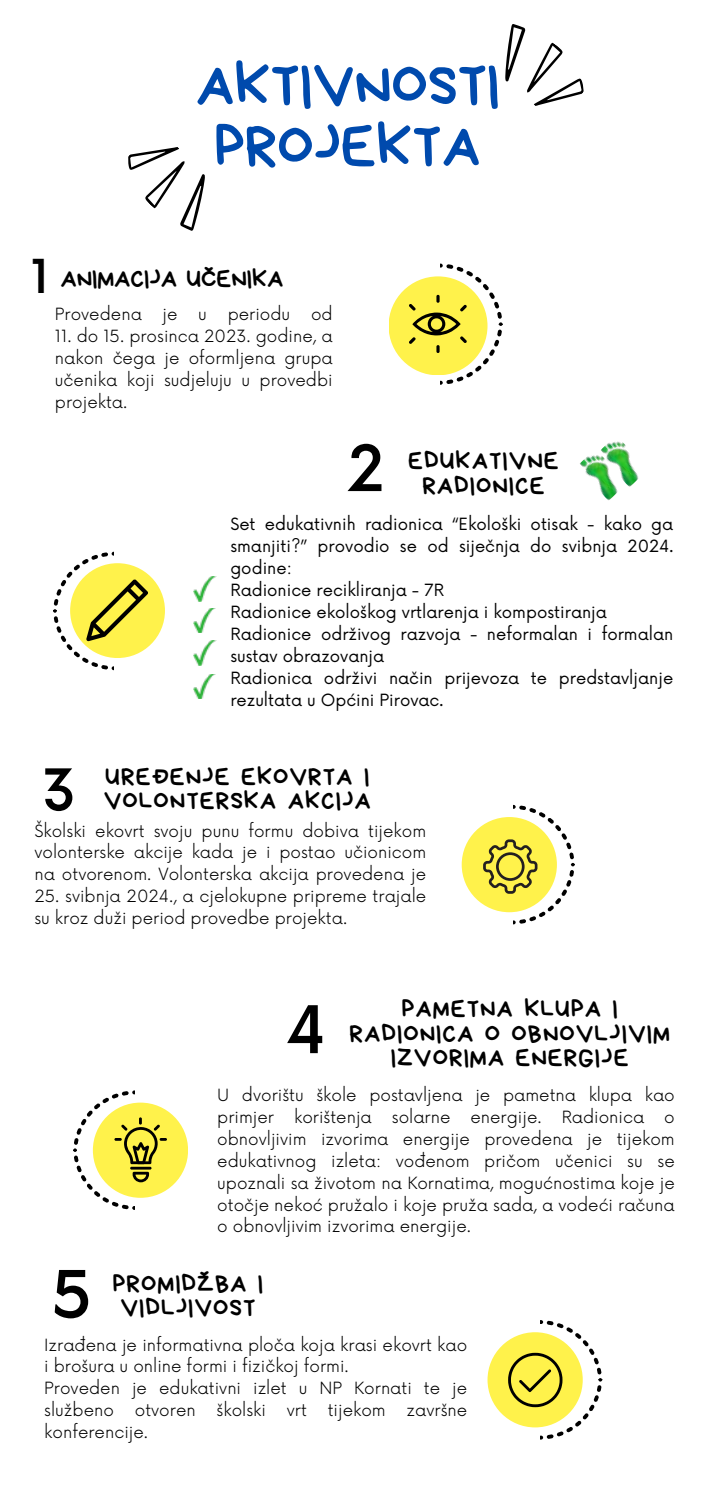
<style>
.page{position:relative;width:709px;height:1489px;background:#fff}
.page>*{position:absolute;margin:0;border:0;box-sizing:border-box;transform-origin:0 0}
.t1{font:500 64px "Now";color:#000}
.t2{font:500 62.25px "Now";color:#000}
.t3{font:59.5px/61px "Bryndan Write";color:#004aad;text-align:center}
.t4{font:500 56.25px "Now";color:#000}
.t5{font:25px/24.5px "Bryndan Write";letter-spacing:.04em;color:#000;text-align:center}
.t6{font:25px "Bryndan Write";color:#000}
.t7{font:300 16.5px/22px "Now";color:#000;text-align:justify}
.t8{font:16.5px/22px "Now";color:#000}
.s1{font-family:"Now";font-weight:500;font-size:45.5px}
</style>
<div class="page">
<div style="left:388px;top:276px;width:99px;height:99px;background:#fff24b;border-radius:50%"></div>
<div style="left:93px;top:1102px;width:95px;height:96px;background:#fff24b;border-radius:50%"></div>
<div style="left:462px;top:817px;width:95px;height:95px;background:#fff24b;border-radius:50%"></div>
<div style="left:487px;top:1332px;width:96px;height:95px;background:#fff24b;border-radius:50%"></div>
<svg style="left:409px;top:264px;width:94px;height:121px"></svg>
<svg style="left:73px;top:1090px;width:94px;height:120px"></svg>
<svg style="left:483px;top:805px;width:92px;height:119px"></svg>
<svg style="left:508px;top:1320px;width:94px;height:119px"></svg>
<div style="left:70px;top:563px;width:95px;height:95px;background:#fff24b;border-radius:50%"></div>
<svg style="left:53px;top:552px;width:95px;height:118px"></svg>
<svg style="left:505px;top:24px;width:79px;height:82px"></svg>
<svg style="left:128px;top:147px;width:77px;height:84px"></svg>
<img style="left:194px;top:577px;width:22px;height:24px">
<img style="left:602px;top:441px;width:37px;height:46px">
<img style="left:580px;top:449px;width:47px;height:52px">
<img style="left:194px;top:608px;width:22px;height:24px">
<img style="left:194px;top:641px;width:22px;height:24px">
<img style="left:194px;top:674px;width:22px;height:24px">
<h3 class="t3" style="left:196px;top:54px;width:305px">AKTIVNOSTI<br>PROJEKTA</h3>
<h3 class="t6" style="left:31px;top:266px;width:254px"><span class="s1">1</span> ANIMACIJA UČENIKA</h3>
<p class="t7" style="left:55px;top:304px;width:88px">Provedena</p>
<p class="t7" style="left:163px;top:304px;width:17px">je</p>
<p class="t7" style="left:198px;top:304px;width:10px">u</p>
<p class="t7" style="left:228px;top:304px;width:64px">periodu</p>
<p class="t7" style="left:311px;top:304px;width:23px">od</p>
<p class="t7" style="left:55px;top:326px;width:279px">11. do 15. prosinca 2023. godine, a nakon čega je oformljena grupa učenika koji sudjeluju u provedbi projekta.</p>
<h2 class="t2" style="left:347px;top:435px;width:38px">2</h2>
<h3 class="t5" style="left:408px;top:447px;width:152px;line-height:25.5px">EDUKATIVNE<br>RADIONICE</h3>
<p class="t8" style="left:230px;top:514px;width:444px">Set edukativnih radionica “Ekološki otisak - kako ga smanjiti?” provodio se od siječnja do svibnja 2024. godine:<br>Radionice recikliranja - 7R<br>Radionice ekološkog vrtlarenja i kompostiranja Radionice održivog razvoja - neformalan i formalan sustav obrazovanja<br>Radionica održivi način prijevoza te predstavljanje rezultata u Općini Pirovac.</p>
<h3 class="t5" style="left:104px;top:764px;width:268px;text-align:left">UREĐENJE EKOVRTA I<br>VOLONTERSKA AKCIJA</h3>
<p class="t7" style="left:34px;top:820px;width:393px">Školski ekovrt svoju punu formu dobiva tijekom volonterske akcije kada je i postao učionicom na otvorenom. Volonterska akcija provedena je</p>
<p class="t7" style="left:34px;top:886px;width:393px">25. svibnja 2024., a cjelokupne pripreme trajale su kroz duži period provedbe projekta.</p>
<h3 class="t4" style="left:42px;top:760px;width:36px">3</h3>
<h1 class="t1" style="left:286px;top:995px;width:42px">4</h1>
<h3 class="t5" style="left:349px;top:996px;width:322px">PAMETNA KLUPA I<br>RADIONICA O OBNOVLJIVIM<br>IZVORIMA ENERGIJE</h3>
<p class="t7" style="left:217px;top:1085px;width:459px">U dvorištu škole postavljena je pametna klupa kao primjer korištenja solarne energije. Radionica o obnovljivim izvorima energije provedena je tijekom edukativnog izleta: vođenom pričom učenici su se upoznali sa životom na Kornatima, mogućnostima koje je otočje nekoć pružalo i koje pruža sada, a vodeći računa o obnovljivim izvorima energije.</p>
<h1 class="t1" style="left:52px;top:1260px;width:42px">5</h1>
<h3 class="t5" style="left:113px;top:1271px;width:152px">PROMIDŽBA I<br>VIDLJIVOST</h3>
<p class="t7" style="left:44px;top:1334px;width:424px;text-align:left">Izrađena je informativna ploča koja krasi ekovrt kao i brošura u online formi i fizičkoj formi.<br>Proveden je edukativni izlet u NP Kornati te je službeno</p>
<p class="t7" style="left:135px;top:1400px;width:62px">otvoren</p>
<p class="t7" style="left:216px;top:1400px;width:51px">školski</p>
<p class="t7" style="left:287px;top:1400px;width:22px">vrt</p>
<p class="t7" style="left:328px;top:1400px;width:60px">tijekom</p>
<p class="t7" style="left:407px;top:1400px;width:62px">završne</p>
<p class="t7" style="left:44px;top:1422px;width:105px">konferencije.</p>
</div>
